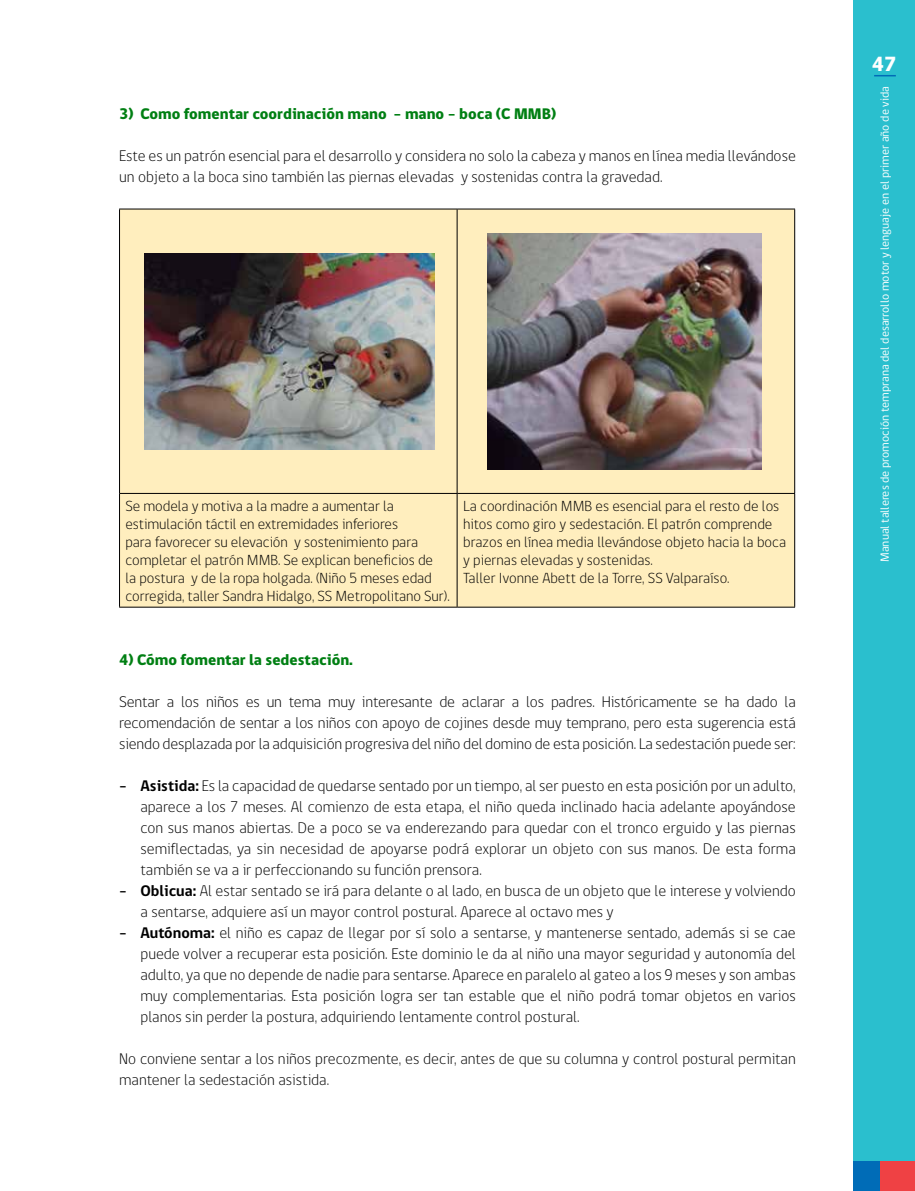
<style>
.page{position:relative;width:915px;height:1191px;background:#fff}
.page>*{position:absolute;margin:0;border:0;box-sizing:border-box;transform-origin:0 0}
.t1{font:800 21px "gob CL";color:#fff}
.t2{font:300 15.75px/21px "gob CL";color:#000}
.t3{font:800 15.75px "gob CL";color:#007f13}
.t4{font:300 15px/18px "gob CL";letter-spacing:-.005em;color:#000}
.t5{font:12px "gob CL";color:#fff}
.s1{font-weight:700}
</style>
<div class="page">
<div style="left:853px;top:0;width:61px;height:1191px;background:#2abfce"></div>
<div style="left:853px;top:1160px;width:26px;height:31px;background:#006cb7"></div>
<div style="left:879px;top:1160px;width:35px;height:31px;background:#ef4144"></div>
<svg style="left:874px;top:75px;width:21px;height:1px"></svg>
<div style="left:120px;top:210px;width:674px;height:397px;background:#ffeebe"></div>
<hr style="left:119px;top:209px;width:338px;height:1px;background:#000">
<hr style="left:119px;top:209px;width:1px;height:284px;background:#000">
<hr style="left:457px;top:209px;width:337px;height:1px;background:#000">
<hr style="left:456px;top:209px;width:1px;height:284px;background:#000">
<hr style="left:794px;top:209px;width:1px;height:284px;background:#000">
<hr style="left:119px;top:493px;width:338px;height:1px;background:#000">
<hr style="left:119px;top:494px;width:1px;height:113px;background:#000">
<hr style="left:119px;top:607px;width:338px;height:1px;background:#000">
<hr style="left:457px;top:493px;width:337px;height:1px;background:#000">
<hr style="left:456px;top:494px;width:1px;height:113px;background:#000">
<hr style="left:794px;top:494px;width:1px;height:113px;background:#000">
<hr style="left:457px;top:607px;width:337px;height:1px;background:#000">
<img style="left:145px;top:253px;width:289px;height:196px">
<img style="left:487px;top:233px;width:274px;height:236px">
<p class="t3" style="left:119px;top:103px;width:438px">3) Como fomentar coordinación mano - mano - boca (C MMB)</p>
<p class="t2" style="left:119px;top:145px;width:678px">Este es un patrón esencial para el desarrollo y considera no solo la cabeza y manos en línea media llevándose un objeto a la boca sino también las piernas elevadas y sostenidas contra la gravedad.</p>
<p class="t4" style="left:125px;top:497px;width:325px">Se modela y motiva a la madre a aumentar la estimulación táctil en extremidades inferiores<br>para favorecer su elevación y sostenimiento para completar el patrón MMB. Se explican beneficios de<br>la postura y de la ropa holgada. (Niño 5 meses edad corregida, taller Sandra Hidalgo, SS Metropolitano Sur).</p>
<p class="t4" style="left:463px;top:497px;width:324px">La coordinación MMB es esencial para el resto de los hitos como giro y sedestación. El patrón comprende brazos en línea media llevándose objeto hacia la boca y piernas elevadas y sostenidas.<br>Taller Ivonne Abett de la Torre, SS Valparaíso.</p>
<p class="t3" style="left:119px;top:648px;width:235px">4) Cómo fomentar la sedestación.</p>
<p class="t2" style="left:119px;top:691px;width:678px;text-align:justify">Sentar a los niños es un tema muy interesante de aclarar a los padres. Históricamente se ha dado la recomendación de sentar a los niños con apoyo de cojines desde muy temprano, pero esta sugerencia está siendo desplazada por la adquisición progresiva del niño del domino de esta posición. La sedestación puede ser:</p>
<p class="t2" style="left:140px;top:775px;width:656px;text-align:justify;text-indent:-21px"><span class="s1">- Asistida:</span> Es la capacidad de quedarse sentado por un tiempo, al ser puesto en esta posición por un adulto, aparece a los 7 meses. Al comienzo de esta etapa, el niño queda inclinado hacia adelante apoyándose con sus manos abiertas. De a poco se va enderezando para quedar con el tronco erguido y las piernas semiflectadas, ya sin necesidad de apoyarse podrá explorar un objeto con sus manos. De esta forma también se va a ir perfeccionando su función prensora.</p>
<p class="t2" style="left:140px;top:880px;width:656px;text-indent:-21px"><span class="s1">- Oblicua:</span> Al estar sentado se irá para delante o al lado, en busca de un objeto que le interese y volviendo a sentarse, adquiere así un mayor control postural. Aparece al octavo mes y</p>
<p class="t2" style="left:140px;top:922px;width:656px;text-align:justify;text-indent:-21px"><span class="s1">- Autónoma:</span> el niño es capaz de llegar por sí solo a sentarse, y mantenerse sentado, además si se cae puede volver a recuperar esta posición. Este dominio le da al niño una mayor seguridad y autonomía del adulto, ya que no depende de nadie para sentarse. Aparece en paralelo al gateo a los 9 meses y son ambas muy complementarias. Esta posición logra ser tan estable que el niño podrá tomar objetos en varios planos sin perder la postura, adquiriendo lentamente control postural.</p>
<p class="t2" style="left:119px;top:1048px;width:678px">No conviene sentar a los niños precozmente, es decir, antes de que su columna y control postural permitan mantener la sedestación asistida.</p>
<h1 class="t1" style="left:871px;top:49px;width:26px">47</h1>
<p class="t5" style="left:876px;top:562px;width:477px;rotate:-90deg">Manual talleres de promoción temprana del desarrollo motor y lenguaje en el primer año de vida</p>
</div>
